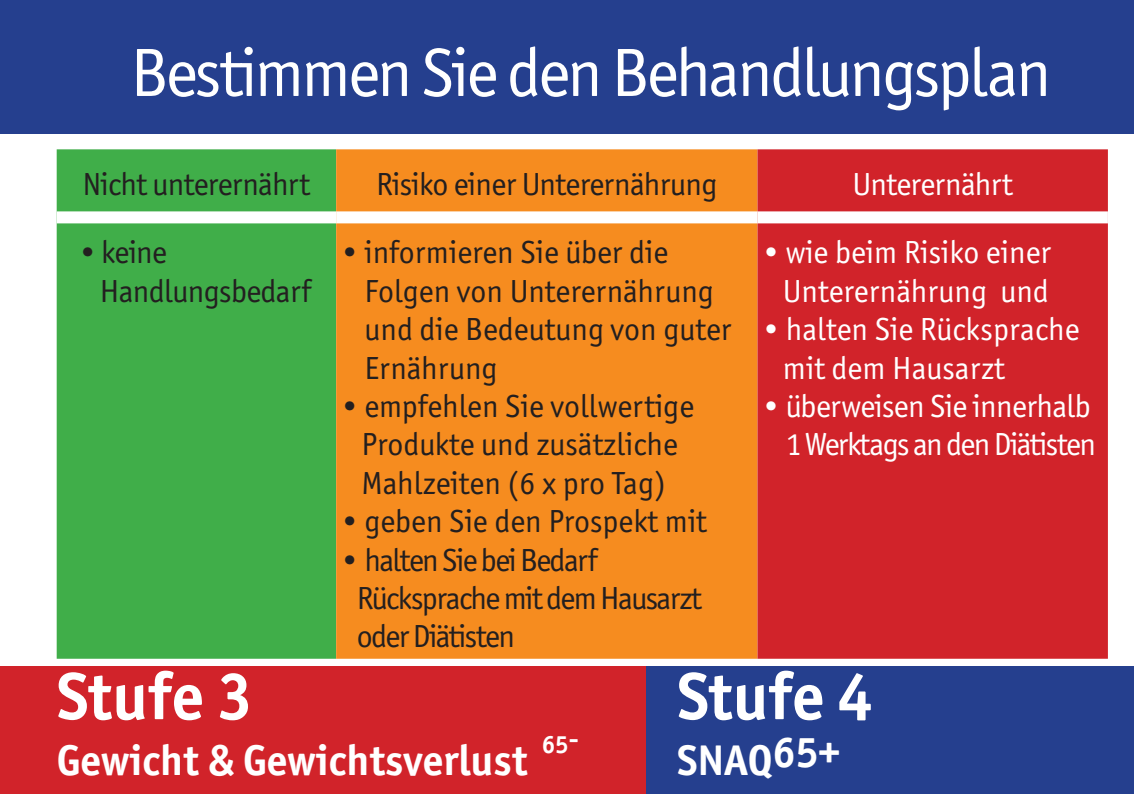
<style>
.page{position:relative;width:1134px;height:794px;background:#fff}
.page>*{position:absolute;margin:0;border:0;box-sizing:border-box;transform-origin:0 0}
.t1{font:68.4px "Officina Sans ITC Pro";letter-spacing:-.04em;color:#fff}
.t2{font:700 67.2px "Officina Sans ITC Pro";color:#fff}
.t3{font:700 43.2px "Officina Sans ITC Pro";color:#fff}
.t4{font:32px/38.4px "Officina Sans ITC Pro";color:#231f20}
.t5{font:32px/38.4px "Officina Sans ITC Pro";color:#fff;text-align:center}
.t6{font:32px/38.4px "Officina Sans ITC Pro";letter-spacing:-.02em;color:#231f20}
.t7{font:32px/38.4px "Officina Sans ITC Pro";letter-spacing:-.02em;color:#fff;text-align:right}
.t8{font:32px/38.4px "Officina Sans ITC Pro";letter-spacing:-.05em;color:#231f20}
.t9{font:700 24.8px "Officina Sans ITC Pro";color:#fff}
</style>
<div class="page">
<div style="left:0;top:0;width:1134px;height:133px;background:#253f8e"></div>
<div style="left:0;top:667px;width:832px;height:127px;background:#d1232a"></div>
<div style="left:647px;top:667px;width:487px;height:127px;background:#253f8e"></div>
<div style="left:57px;top:149px;width:279px;height:510px;background:#40ae49"></div>
<div style="left:336px;top:149px;width:421px;height:510px;background:#f68c1f"></div>
<div style="left:757px;top:149px;width:351px;height:510px;background:#d1232a"></div>
<div style="left:57px;top:211px;width:279px;height:12px;background:#fff"></div>
<div style="left:336px;top:211px;width:421px;height:12px;background:#fff"></div>
<div style="left:757px;top:211px;width:351px;height:12px;background:#fff"></div>
<h1 class="t1" style="left:130px;top:33px;width:922px">Bestimmen Sie den Behandlungsplan</h1>
<p class="t6" style="left:83px;top:165px;width:229px">Nicht unterernährt</p>
<p class="t6" style="left:376px;top:165px;width:343px">Risiko einer Unterernährung</p>
<p class="t7" style="left:853px;top:165px;width:162px">Unterernährt</p>
<p class="t6" style="left:100px;top:233px;width:213px;text-indent:-20px">• keine<br>Handlungsbedarf</p>
<p class="t4" style="left:364px;top:233px;width:369px;text-indent:-23px">• informieren Sie über die<br>Folgen von Unterernährung und die Bedeutung von guter<br>Ernährung</p>
<p class="t4" style="left:342px;top:387px;width:354px;text-align:center">• empfehlen Sie vollwertige<br>Produkte und zusätzliche<br>Mahlzeiten (6 x pro Tag)</p>
<p class="t4" style="left:342px;top:502px;width:367px">• geben Sie den Prospekt mit</p>
<p class="t8" style="left:357px;top:540px;width:346px;text-indent:-15px">• halten Sie bei Bedarf<br>Rücksprache mit dem Hausarzt oder Diätisten</p>
<p class="t5" style="left:763px;top:233px;width:289px">• wie beim Risiko einer<br>Unterernährung und</p>
<p class="t5" style="left:783px;top:310px;width:298px;text-align:left;text-indent:-20px">• halten Sie Rücksprache mit dem Hausarzt</p>
<p class="t7" style="left:763px;top:387px;width:334px">• überweisen Sie innerhalb<br>1 Werktags an den Diätisten</p>
<h2 class="t2" style="left:57px;top:654px;width:198px">Stufe 3</h2>
<h3 class="t3" style="left:57px;top:733px;width:473px">Gewicht &amp; Gewichtsverlust</h3>
<p class="t9" style="left:542px;top:729px;width:38px">65-</p>
<h2 class="t2" style="left:677px;top:654px;width:198px">Stufe 4</h2>
<h3 class="t3" style="left:677px;top:733px;width:164px">SNAQ65+</h3>
</div>
